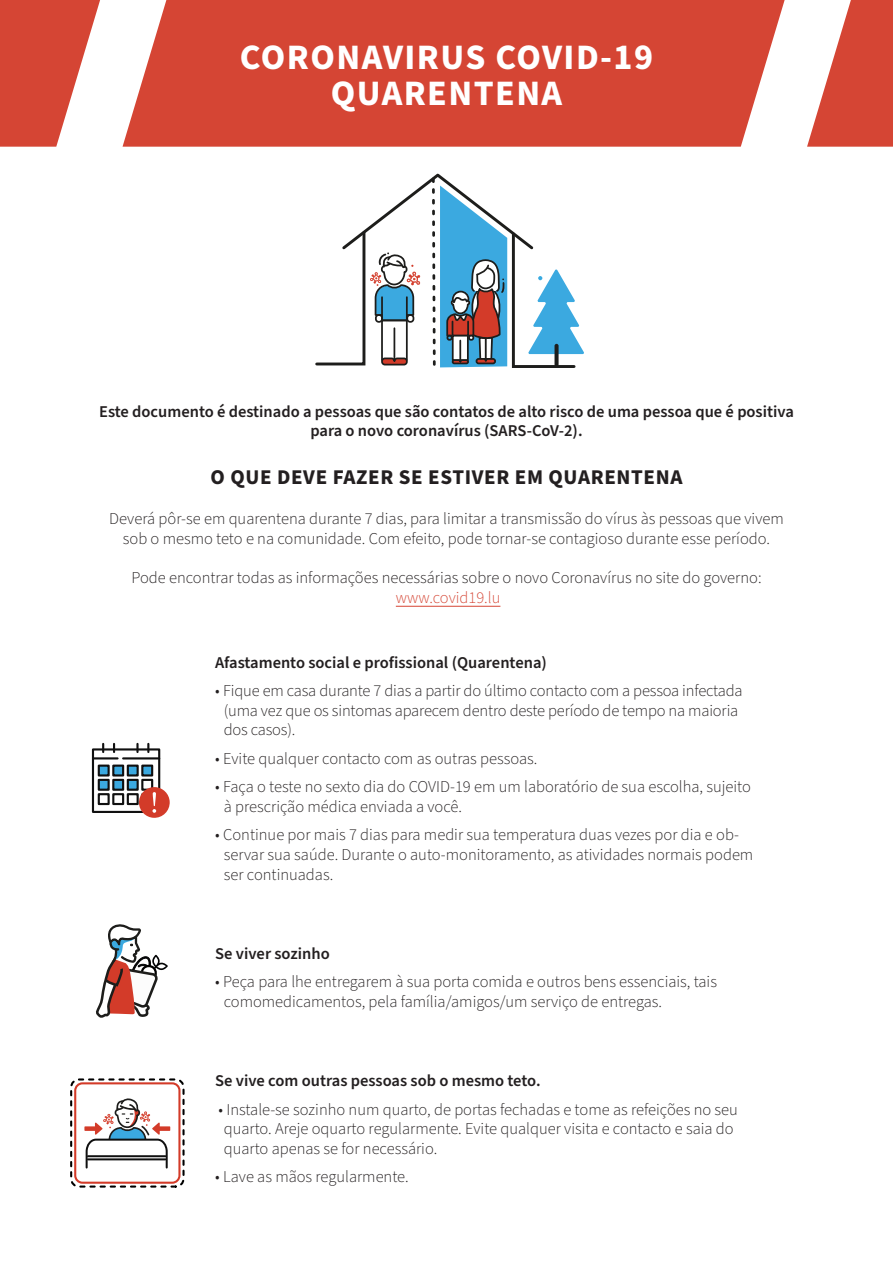
<style>
.page{position:relative;width:893px;height:1263px;background:#fff}
.page>*{position:absolute;margin:0;border:0;box-sizing:border-box;transform-origin:0 0}
.t1{font:700 35.85px/35.8px "Source Sans Pro";letter-spacing:.04em;color:#fff;text-align:center}
.t2{font:700 21px "Source Sans Pro";letter-spacing:.03em;color:#231f20}
.t3{font:300 16.5px/19.8px "Source Sans Pro";color:#231f20}
.t4{font:600 16.5px/19.8px "Source Sans Pro";color:#231f20;text-align:center}
.t5{font:300 16.5px "Source Sans Pro";color:#d54534}
</style>
<div class="page">
<svg style="left:0;top:0;width:100px;height:147px"></svg>
<svg style="left:807px;top:0;width:86px;height:147px"></svg>
<svg style="left:123px;top:0;width:662px;height:147px;background:#d75141"></svg>
<div style="left:92px;top:748px;width:68px;height:65px;border:2px solid #101010"></div>
<div style="left:99px;top:766px;width:10px;height:9px;background:#3ba9e0"></div>
<div style="left:98px;top:764px;width:12px;height:12px;border:2px solid #101010"></div>
<div style="left:113px;top:766px;width:10px;height:9px;background:#3ba9e0"></div>
<div style="left:112px;top:764px;width:12px;height:12px;border:2px solid #101010"></div>
<div style="left:128px;top:766px;width:10px;height:9px;background:#3ba9e0"></div>
<div style="left:127px;top:764px;width:12px;height:12px;border:2px solid #101010"></div>
<div style="left:142px;top:766px;width:10px;height:9px;background:#3ba9e0"></div>
<div style="left:141px;top:764px;width:12px;height:12px;border:2px solid #101010"></div>
<div style="left:99px;top:780px;width:10px;height:10px;background:#3ba9e0"></div>
<div style="left:98px;top:779px;width:12px;height:12px;border:2px solid #101010"></div>
<div style="left:113px;top:780px;width:10px;height:10px;background:#3ba9e0"></div>
<div style="left:112px;top:779px;width:12px;height:12px;border:2px solid #101010"></div>
<div style="left:128px;top:780px;width:10px;height:10px;background:#3ba9e0"></div>
<div style="left:127px;top:779px;width:12px;height:12px;border:2px solid #101010"></div>
<div style="left:141px;top:779px;width:12px;height:12px;border:2px solid #101010"></div>
<div style="left:98px;top:793px;width:12px;height:12px;border:2px solid #101010"></div>
<div style="left:112px;top:793px;width:12px;height:12px;border:2px solid #101010"></div>
<div style="left:127px;top:793px;width:12px;height:12px;border:2px solid #101010"></div>
<hr style="left:93px;top:757px;width:25px;height:2px;background:#101010">
<hr style="left:123px;top:757px;width:36px;height:2px;background:#101010">
<svg style="left:147px;top:744px;width:2px;height:8px"></svg>
<svg style="left:136px;top:744px;width:3px;height:8px"></svg>
<svg style="left:113px;top:744px;width:2px;height:8px"></svg>
<svg style="left:102px;top:744px;width:2px;height:8px"></svg>
<svg style="left:139px;top:787px;width:31px;height:31px"></svg>
<hr style="left:396px;top:606px;width:104px;height:1px;background:#d54534">
<svg style="left:315px;top:173px;width:269px;height:195px"></svg>
<div style="left:554px;top:344px;width:5px;height:22px;background:#1d1d1b;border-radius:2px"></div>
<svg style="left:96px;top:924px;width:72px;height:94px"></svg>
<svg style="left:84px;top:1098px;width:86px;height:71px"></svg>
<hr style="left:88px;top:1155px;width:77px;height:2px;background:#101010">
<hr style="left:88px;top:1158px;width:77px;height:2px;background:#101010">
<div style="left:70px;top:1078px;width:115px;height:109px;border:2px dashed #000;border-radius:8px"></div>
<div style="left:74px;top:1082px;width:106px;height:102px;border:2px solid #d33b29;border-radius:7px"></div>
<h1 class="t1" style="left:240px;top:40px;width:415px">CORONAVIRUS COVID-19<br>QUARENTENA</h1>
<p class="t4" style="left:99px;top:402px;width:696px">Este documento é destinado a pessoas que são contatos de alto risco de uma pessoa que é positiva para o novo coronavírus (SARS-CoV-2).</p>
<p class="t2" style="left:210px;top:463px;width:473px">O QUE DEVE FAZER SE ESTIVER EM QUARENTENA</p>
<p class="t3" style="left:109px;top:509px;width:676px;text-align:center">Deverá pôr-se em quarentena durante 7 dias, para limitar a transmissão do vírus às pessoas que vivem sob o mesmo teto e na comunidade. Com efeito, pode tornar-se contagioso durante esse período.</p>
<p class="t3" style="left:131px;top:569px;width:632px">Pode encontrar todas as informações necessárias sobre o novo Coronavírus no site do governo:</p>
<p class="t5" style="left:396px;top:587px;width:106px">www.covid19.lu</p>
<p class="t4" style="left:215px;top:653px;width:333px">Afastamento social e profissional (Quarentena)</p>
<p class="t3" style="left:224px;top:681px;width:520px;text-indent:-8px">• Fique em casa durante 7 dias a partir do último contacto com a pessoa infectada (uma vez que os sintomas aparecem dentro deste período de tempo na maioria dos casos).</p>
<p class="t3" style="left:215px;top:749px;width:324px">• Evite qualquer contacto com as outras pessoas.</p>
<p class="t3" style="left:224px;top:777px;width:529px;text-indent:-8px">• Faça o teste no sexto dia do COVID-19 em um laboratório de sua escolha, sujeito à prescrição médica enviada a você.</p>
<p class="t3" style="left:224px;top:825px;width:531px;text-indent:-9px">• Continue por mais 7 dias para medir sua temperatura duas vezes por dia e ob&shy;servar sua saúde. Durante o auto-monitoramento, as atividades normais podem ser continuadas.</p>
<p class="t4" style="left:215px;top:944px;width:116px">Se viver sozinho</p>
<p class="t3" style="left:224px;top:972px;width:495px;text-indent:-8px">• Peça para lhe entregarem à sua porta comida e outros bens essenciais, tais comomedicamentos, pela família/amigos/um serviço de entregas.</p>
<p class="t4" style="left:215px;top:1071px;width:327px">Se vive com outras pessoas sob o mesmo teto.</p>
<p class="t3" style="left:224px;top:1100px;width:516px;text-indent:-5px">• Instale-se sozinho num quarto, de portas fechadas e tome as refeições no seu quarto. Areje oquarto regularmente. Evite qualquer visita e contacto e saia do quarto apenas se for necessário.</p>
<p class="t3" style="left:215px;top:1167px;width:195px">• Lave as mãos regularmente.</p>
</div>
